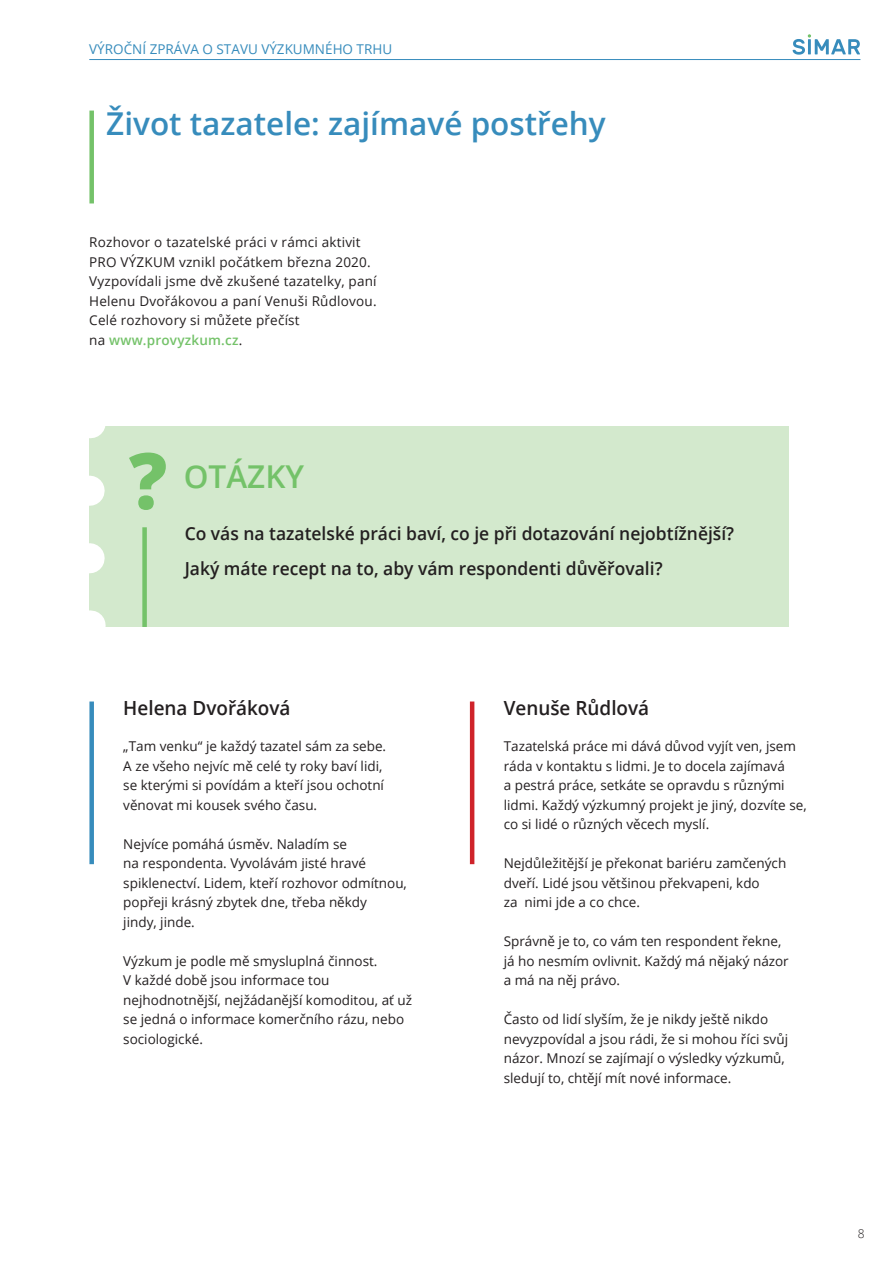
<style>
.page{position:relative;width:893px;height:1263px;background:#fff}
.page>*{position:absolute;margin:0;border:0;box-sizing:border-box;transform-origin:0 0}
.t1{font:800 78px "Open Sans";color:#74c269}
.t2{font:600 31.5px "Open Sans";color:#378cbc}
.t3{font:600 31.5px "Open Sans";color:#74c269}
.t4{font:600 19.5px "Open Sans";color:#231f20}
.t5{font:600 18px/35px "Open Sans";color:#231f20}
.t6{font:13.5px/19.5px "Open Sans";color:#231f20}
.t7{font:13.5px "Open Sans";color:#378cbc}
.t8{font:300 12px "Open Sans";color:#231f20}
.s1{font-weight:600;color:#74c269}
</style>
<div class="page">
<svg style="left:793px;top:34px;width:67px;height:21px"></svg>
<hr style="left:89px;top:59px;width:771px;height:1px;background:#378cbc">
<div style="left:89px;top:111px;width:5px;height:92px;background:#74c269"></div>
<div style="left:89px;top:426px;width:699px;height:201px;background:#d3e9cd"></div>
<div style="left:89px;top:701px;width:5px;height:163px;background:#378cbc"></div>
<hr style="left:470px;top:701px;width:4px;height:163px;background:#cf232a">
<div style="left:142px;top:527px;width:5px;height:100px;background:#74c269"></div>
<svg style="left:89px;top:491px;width:16px;height:83px"></svg>
<hr style="left:90px;top:408px;width:1px;height:30px;background:#fff">
<hr style="left:90px;top:610px;width:1px;height:30px;background:#fff">
<p class="t7" style="left:89px;top:40px;width:304px">VÝROČNÍ ZPRÁVA O STAVU VÝZKUMNÉHO TRHU</p>
<h2 class="t2" style="left:106px;top:102px;width:501px">Život tazatele: zajímavé postřehy</h2>
<p class="t6" style="left:89px;top:232px;width:289px">Rozhovor o tazatelské práci v rámci aktivit PRO VÝZKUM vznikl počátkem března 2020.<br>Vyzpovídali jsme dvě zkušené tazatelky, paní Helenu Dvořákovou a paní Venuši Růdlovou.<br>Celé rozhovory si můžete přečíst<br>na <span class="s1">www.provyzkum.cz</span>.</p>
<h1 class="t1" style="left:129px;top:421px;width:40px">?</h1>
<h2 class="t3" style="left:184px;top:455px;width:122px">OTÁZKY</h2>
<h3 class="t5" style="left:185px;top:515px;width:551px">Co vás na tazatelské práci baví, co je při dotazování nejobtížnější?<br>Jaký máte recept na to, aby vám respondenti důvěřovali?</h3>
<h3 class="t4" style="left:123px;top:694px;width:169px">Helena Dvořáková</h3>
<p class="t6" style="left:123px;top:736px;width:264px">„Tam venku“ je každý tazatel sám za sebe.<br>A ze všeho nejvíc mě celé ty roky baví lidi, se kterými si povídám a kteří jsou ochotní věnovat mi kousek svého času.</p>
<p class="t6" style="left:123px;top:834px;width:285px">Nejvíce pomáhá úsměv. Naladím se<br>na respondenta. Vyvolávám jisté hravé spiklenectví. Lidem, kteří rozhovor odmítnou, popřeji krásný zbytek dne, třeba někdy<br>jindy, jinde.</p>
<p class="t6" style="left:123px;top:951px;width:290px">Výzkum je podle mě smysluplná činnost.<br>V každé době jsou informace tou nejhodnotnější, nejžádanější komoditou, ať už se jedná o informace komerčního rázu, nebo sociologické.</p>
<h3 class="t4" style="left:504px;top:694px;width:147px">Venuše Růdlová</h3>
<p class="t6" style="left:504px;top:736px;width:304px">Tazatelská práce mi dává důvod vyjít ven, jsem ráda v kontaktu s lidmi. Je to docela zajímavá<br>a pestrá práce, setkáte se opravdu s různými lidmi. Každý výzkumný projekt je jiný, dozvíte se, co si lidé o různých věcech myslí.</p>
<p class="t6" style="left:504px;top:853px;width:284px">Nejdůležitější je překonat bariéru zamčených dveří. Lidé jsou většinou překvapeni, kdo<br>za nimi jde a co chce.</p>
<p class="t6" style="left:504px;top:931px;width:287px">Správně je to, co vám ten respondent řekne, já ho nesmím ovlivnit. Každý má nějaký názor a má na něj právo.</p>
<p class="t6" style="left:504px;top:1009px;width:286px">Často od lidí slyším, že je nikdy ještě nikdo nevyzpovídal a jsou rádi, že si mohou říci svůj názor. Mnozí se zajímají o výsledky výzkumů, sledují to, chtějí mít nové informace.</p>
<p class="t8" style="left:858px;top:1225px;width:8px">8</p>
</div>
